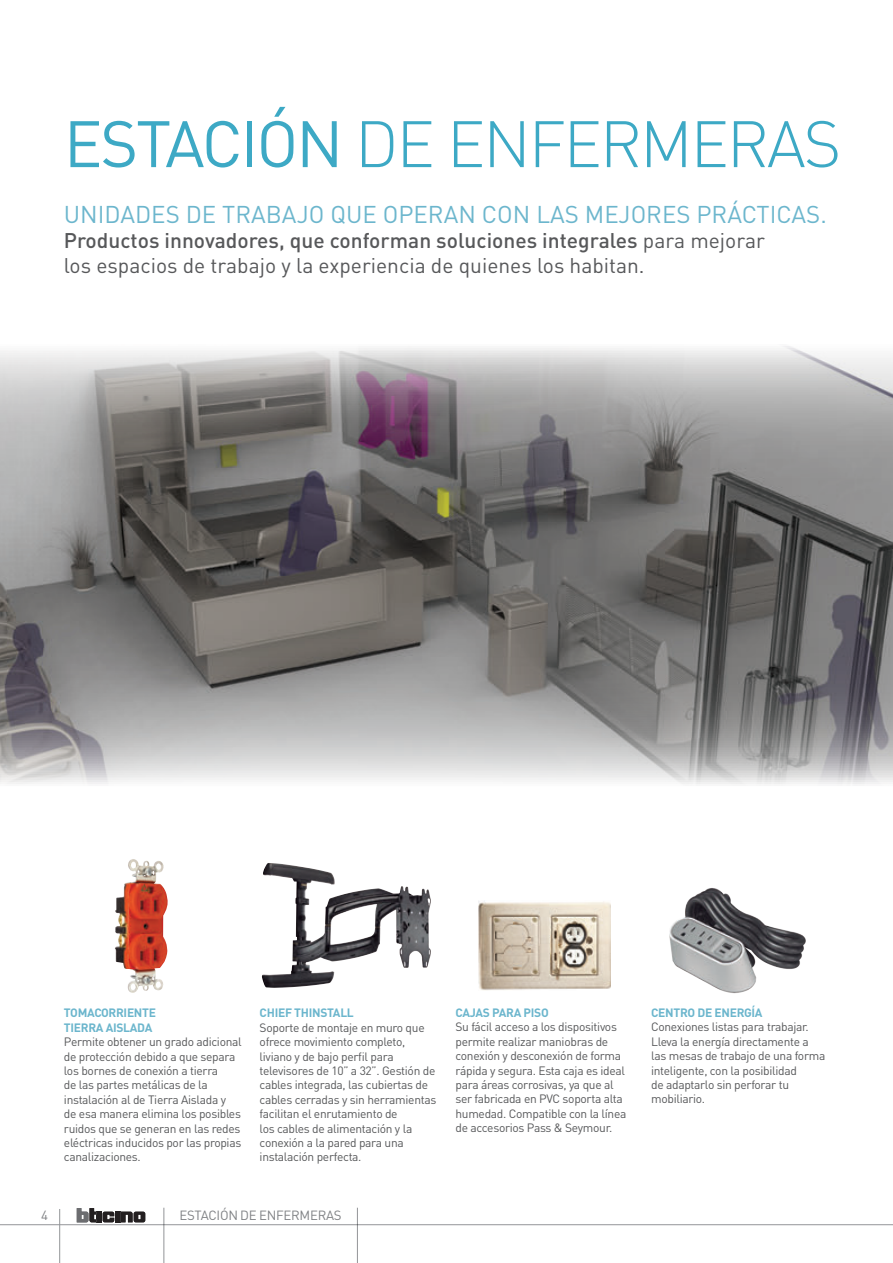
<style>
.page{position:relative;width:893px;height:1263px;background:#fff}
.page>*{position:absolute;margin:0;border:0;box-sizing:border-box;transform-origin:0 0}
.t1{font:300 64.5px "DIN Pro";letter-spacing:-.035em;color:#3da9c5}
.texto_bullets{font:24px "DIN Pro";color:#6cb6cd}
.texto_bullets-2{font:500 21px "DIN Pro";color:#57585a}
.texto_bullets-3{font:21px "DIN Pro";color:#57585a}
.t2{font:13.2px "DIN Pro";letter-spacing:-.02em;color:#808285}
.texto_bullets-4{font:12px/14.4px "DIN Pro";letter-spacing:-.025em;color:#57585a}
.texto_bullets-5{font:700 12px "DIN Pro";letter-spacing:-.025em;color:#6cb6cd}
.s1{font-weight:400}
</style>
<div class="page">
<img style="left:0;top:346px;width:893px;height:438px">
<img style="left:670px;top:888px;width:136px;height:106px">
<img style="left:479px;top:901px;width:131px;height:89px">
<img style="left:115px;top:860px;width:53px;height:133px">
<img style="left:262px;top:863px;width:140px;height:125px">
<hr style="left:0;top:1224px;width:893px;height:1px;background:#939598">
<hr style="left:59px;top:1209px;width:1px;height:54px;background:#939598">
<svg style="left:77px;top:1208px;width:68px;height:14px"></svg>
<hr style="left:163px;top:1208px;width:1px;height:55px;background:#939598">
<hr style="left:357px;top:1208px;width:1px;height:55px;background:#939598">
<p class="t1" style="left:64px;top:100px;width:779px"><span class="s1">ESTACIÓN</span> DE ENFERMERAS</p>
<p class="texto_bullets" style="left:64px;top:198px;width:764px">UNIDADES DE TRABAJO QUE OPERAN CON LAS MEJORES PRÁCTICAS.</p>
<p class="texto_bullets-2" style="left:64px;top:226px;width:702px">Productos innovadores, que conforman soluciones integrales <span class="s1">para mejorar</span></p>
<p class="texto_bullets-3" style="left:64px;top:251px;width:582px">los espacios de trabajo y la experiencia de quienes los habitan.</p>
<p class="texto_bullets-5" style="left:64px;top:1005px;width:94px">TOMACORRIENTE</p>
<p class="texto_bullets-5" style="left:64px;top:1019px;width:90px">TIERRA AISLADA</p>
<p class="texto_bullets-4" style="left:64px;top:1034px;width:179px">Permite obtener un grado adicional de protección debido a que separa los bornes de conexión a tierra<br>de las partes metálicas de la instalación al de Tierra Aislada y<br>de esa manera elimina los posibles ruidos que se generan en las redes eléctricas inducidos por las propias canalizaciones.</p>
<p class="texto_bullets-5" style="left:260px;top:1005px;width:96px">CHIEF THINSTALL</p>
<p class="texto_bullets-4" style="left:260px;top:1020px;width:178px">Soporte de montaje en muro que ofrece movimiento completo, liviano y de bajo perfil para televisores de 10” a 32”. Gestión de cables integrada, las cubiertas de cables cerradas y sin herramientas facilitan el enrutamiento de</p>
<p class="texto_bullets-4" style="left:260px;top:1120px;width:154px">los cables de alimentación y la conexión a la pared para una instalación perfecta.</p>
<p class="t2" style="left:41px;top:1207px;width:8px">4</p>
<p class="t2" style="left:179px;top:1207px;width:164px">ESTACIÓN DE ENFERMERAS</p>
<p class="texto_bullets-5" style="left:455px;top:1004px;width:95px">CAJAS PARA PISO</p>
<p class="texto_bullets-4" style="left:455px;top:1019px;width:167px">Su fácil acceso a los dispositivos permite realizar maniobras de conexión y desconexión de forma</p>
<p class="texto_bullets-4" style="left:455px;top:1063px;width:172px">rápida y segura. Esta caja es ideal para áreas corrosivas, ya que al ser fabricada en PVC soporta alta humedad. Compatible con la línea de accesorios Pass &amp; Seymour.</p>
<p class="texto_bullets-5" style="left:651px;top:1004px;width:113px">CENTRO DE ENERGÍA</p>
<p class="texto_bullets-4" style="left:651px;top:1019px;width:176px">Conexiones listas para trabajar.<br>Lleva la energía directamente a las mesas de trabajo de una forma inteligente, con la posibilidad<br>de adaptarlo sin perforar tu mobiliario.</p>
</div>
